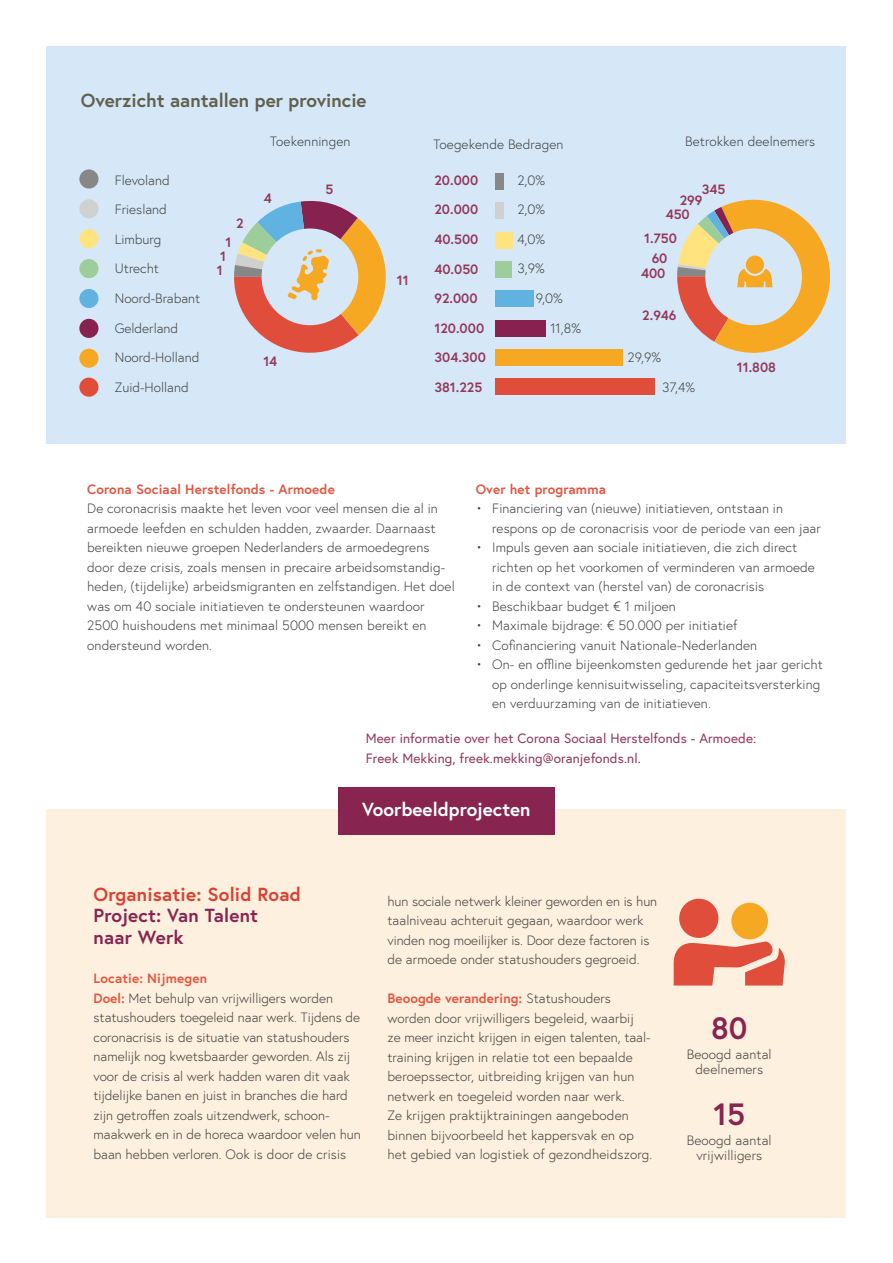
<style>
.page{position:relative;width:893px;height:1263px;background:#fff}
.page>*{position:absolute;margin:0;border:0;box-sizing:border-box;transform-origin:0 0}
.t1{font:700 30.75px "Europa";color:#882450}
.t2{font:700 18.9px "Europa";color:#60604d}
.t3{font:700 18.9px/21.6px "Europa";letter-spacing:.01em;color:#882450}
.t4{font:700 18.9px "Europa";letter-spacing:.01em;color:#df3f31}
.t5{font:700 18.9px "Europa";color:#fff}
.t6{font:300 13.5px/19.5px "Europa";letter-spacing:.01em;color:#3c3c3b}
.t7{font:13.5px/19.5px "Europa";letter-spacing:.01em;color:#92375b}
.t8{font:700 13.5px/29.5px "Europa";color:#92375b}
.t9{font:700 13.5px "Europa";letter-spacing:.01em;color:#e35642}
.s1{font-weight:700;color:#e35642}
</style>
<div class="page">
<div style="left:47px;top:810px;width:799px;height:408px;background:#fef0de"></div>
<div style="left:338px;top:787px;width:217px;height:47px;background:#882450"></div>
<div style="left:47px;top:47px;width:799px;height:397px;background:#d6e8f7"></div>
<div style="left:79px;top:319px;width:20px;height:19px;background:#87214f;border-radius:50%"></div>
<div style="left:79px;top:349px;width:20px;height:19px;background:#f7a823;border-radius:50%"></div>
<div style="left:79px;top:378px;width:20px;height:19px;background:#e14d3b;border-radius:50%"></div>
<div style="left:79px;top:289px;width:20px;height:19px;background:#60b3e0;border-radius:50%"></div>
<div style="left:79px;top:169px;width:20px;height:20px;background:#878787;border-radius:50%"></div>
<div style="left:79px;top:259px;width:20px;height:19px;background:#9ccd9a;border-radius:50%"></div>
<div style="left:79px;top:229px;width:20px;height:19px;background:#ffe37e;border-radius:50%"></div>
<div style="left:79px;top:199px;width:20px;height:19px;background:#d0d0d0;border-radius:50%"></div>
<div style="left:495px;top:173px;width:9px;height:17px;background:#878787"></div>
<div style="left:495px;top:203px;width:9px;height:16px;background:#d0d0d0"></div>
<div style="left:495px;top:232px;width:17px;height:16px;background:#ffe37e"></div>
<div style="left:495px;top:261px;width:17px;height:17px;background:#9ccd9a"></div>
<div style="left:495px;top:291px;width:39px;height:16px;background:#60b3e0"></div>
<div style="left:495px;top:320px;width:51px;height:16px;background:#87214f"></div>
<div style="left:495px;top:349px;width:127px;height:17px;background:#f7a823"></div>
<div style="left:495px;top:379px;width:159px;height:16px;background:#e14d3b"></div>
<svg style="left:234px;top:200px;width:152px;height:153px"></svg>
<svg style="left:677px;top:199px;width:154px;height:154px"></svg>
<div style="left:746px;top:256px;width:18px;height:18px;background:#f7a823;border-radius:50%"></div>
<svg style="left:673px;top:941px;width:112px;height:44px"></svg>
<div style="left:731px;top:903px;width:37px;height:36px;background:#f7a823;border-radius:50%"></div>
<div style="left:679px;top:899px;width:39px;height:39px;background:#e14d3b;border-radius:50%"></div>
<h2 class="t2" style="left:81px;top:88px;width:287px">Overzicht aantallen per provincie</h2>
<p class="t6" style="left:270px;top:131px;width:82px">Toekenningen</p>
<p class="t6" style="left:685px;top:131px;width:132px">Betrokken deelnemers</p>
<p class="t6" style="left:517px;top:170px;width:29px">2,0%</p>
<p class="t6" style="left:517px;top:200px;width:29px">2,0%</p>
<p class="t6" style="left:517px;top:229px;width:29px">4,0%</p>
<p class="t6" style="left:517px;top:259px;width:29px">3,9%</p>
<p class="t6" style="left:536px;top:288px;width:29px">9,0%</p>
<p class="t6" style="left:550px;top:318px;width:32px">11,8%</p>
<p class="t6" style="left:627px;top:347px;width:35px">29,9%</p>
<p class="t6" style="left:662px;top:377px;width:34px">37,4%</p>
<p class="t6" style="left:434px;top:134px;width:132px">Toegekende Bedragen</p>
<p class="t6" style="left:115px;top:165px;width:87px;line-height:29.5px">Flevoland<br>Friesland<br>Limburg<br>Utrecht<br>Noord-Brabant<br>Gelderland<br>Noord-Holland<br>Zuid-Holland</p>
<p class="t8" style="left:434px;top:165px;width:53px">20.000<br>20.000<br>40.500<br>40.050<br>92.000<br>120.000<br>304.300<br>381.225</p>
<p class="t8" style="left:702px;top:174px;width:25px">345</p>
<p class="t8" style="left:325px;top:174px;width:9px">5</p>
<p class="t8" style="left:264px;top:183px;width:10px">4</p>
<p class="t8" style="left:680px;top:185px;width:24px">299</p>
<p class="t8" style="left:666px;top:199px;width:26px">450</p>
<p class="t8" style="left:236px;top:208px;width:9px">2</p>
<p class="t8" style="left:644px;top:223px;width:34px">1.750</p>
<p class="t8" style="left:217px;top:235px;width:16px;line-height:14.1px;text-indent:9px">1<br>1<br>1</p>
<p class="t8" style="left:652px;top:243px;width:17px">60</p>
<p class="t8" style="left:641px;top:258px;width:26px">400</p>
<p class="t8" style="left:397px;top:265px;width:13px">11</p>
<p class="t8" style="left:642px;top:300px;width:36px">2.946</p>
<p class="t8" style="left:263px;top:346px;width:15px">14</p>
<p class="t8" style="left:737px;top:352px;width:41px">11.808</p>
<p class="t9" style="left:87px;top:480px;width:249px">Corona Sociaal Herstelfonds - Armoede</p>
<p class="t6" style="left:87px;top:498px;width:369px">De coronacrisis maakte het leven voor veel mensen die al in armoede leefden en schulden hadden, zwaarder. Daarnaast bereikten nieuwe groepen Nederlanders de armoedegrens door deze crisis, zoals mensen in precaire arbeidsomstandig&shy;heden, (tijdelijke) arbeidsmigranten en zelfstandigen. Het doel was om 40 sociale initiatieven te ondersteunen waardoor 2500 huishoudens met minimaal 5000 mensen bereikt en ondersteund worden.</p>
<p class="t9" style="left:476px;top:480px;width:132px">Over het programma</p>
<p class="t6" style="left:492px;top:498px;width:330px;text-indent:-16px">• Financiering van (nieuwe) initiatieven, ontstaan in respons op de coronacrisis voor de periode van een jaar</p>
<p class="t6" style="left:492px;top:537px;width:324px;text-indent:-16px">• Impuls geven aan sociale initiatieven, die zich direct richten op het voorkomen of verminderen van armoede in de context van (herstel van) de coronacrisis</p>
<p class="t6" style="left:476px;top:596px;width:202px">• Beschikbaar budget € 1 miljoen</p>
<p class="t6" style="left:476px;top:615px;width:263px">• Maximale bijdrage: € 50.000 per initiatief</p>
<p class="t6" style="left:476px;top:635px;width:283px">• Cofinanciering vanuit Nationale-Nederlanden</p>
<p class="t6" style="left:492px;top:654px;width:332px;text-indent:-16px">• On- en offline bijeenkomsten gedurende het jaar gericht op onderlinge kennisuitwisseling, capaciteitsversterking en verduurzaming van de initiatieven.</p>
<p class="t7" style="left:366px;top:729px;width:392px">Meer informatie over het Corona Sociaal Herstelfonds - Armoede:<br>Freek Mekking, freek.mekking@oranjefonds.nl.</p>
<h2 class="t5" style="left:362px;top:796px;width:170px">Voorbeeldprojecten</h2>
<h2 class="t4" style="left:94px;top:881px;width:209px">Organisatie: Solid Road</h2>
<h2 class="t3" style="left:94px;top:904px;width:166px">Project: Van Talent naar Werk</h2>
<p class="t6" style="left:94px;top:968px;width:269px"><span class="s1">Locatie: Nijmegen<br>Doel:</span> Met behulp van vrijwilligers worden statushouders toegeleid naar werk. Tijdens de coronacrisis is de situatie van statushouders namelijk nog kwetsbaarder geworden. Als zij voor de crisis al werk hadden waren dit vaak tijdelijke banen en juist in branches die hard zijn getroffen zoals uitzendwerk, schoon&shy;maakwerk en in de horeca waardoor velen hun baan hebben verloren. Ook is door de crisis</p>
<p class="t6" style="left:387px;top:891px;width:271px">hun sociale netwerk kleiner geworden en is hun taalniveau achteruit gegaan, waardoor werk vinden nog moeilijker is. Door deze factoren is de armoede onder statushouders gegroeid.</p>
<p class="t6" style="left:387px;top:988px;width:266px"><span class="s1">Beoogde verandering:</span> Statushouders worden door vrijwilligers begeleid, waarbij<br>ze meer inzicht krijgen in eigen talenten, taal&shy;training krijgen in relatie tot een bepaalde beroepssector, uitbreiding krijgen van hun netwerk en toegeleid worden naar werk.<br>Ze krijgen praktijktrainingen aangeboden binnen bijvoorbeeld het kappersvak en op het gebied van logistiek of gezondheidszorg.</p>
<h1 class="t1" style="left:711px;top:1007px;width:38px">80</h1>
<p class="t6" style="left:687px;top:1047px;width:86px;line-height:15px;text-align:center">Beoogd aantal deelnemers</p>
<h1 class="t1" style="left:713px;top:1093px;width:33px">15</h1>
<p class="t6" style="left:687px;top:1132px;width:86px;line-height:15px;text-align:center">Beoogd aantal vrijwilligers</p>
</div>
